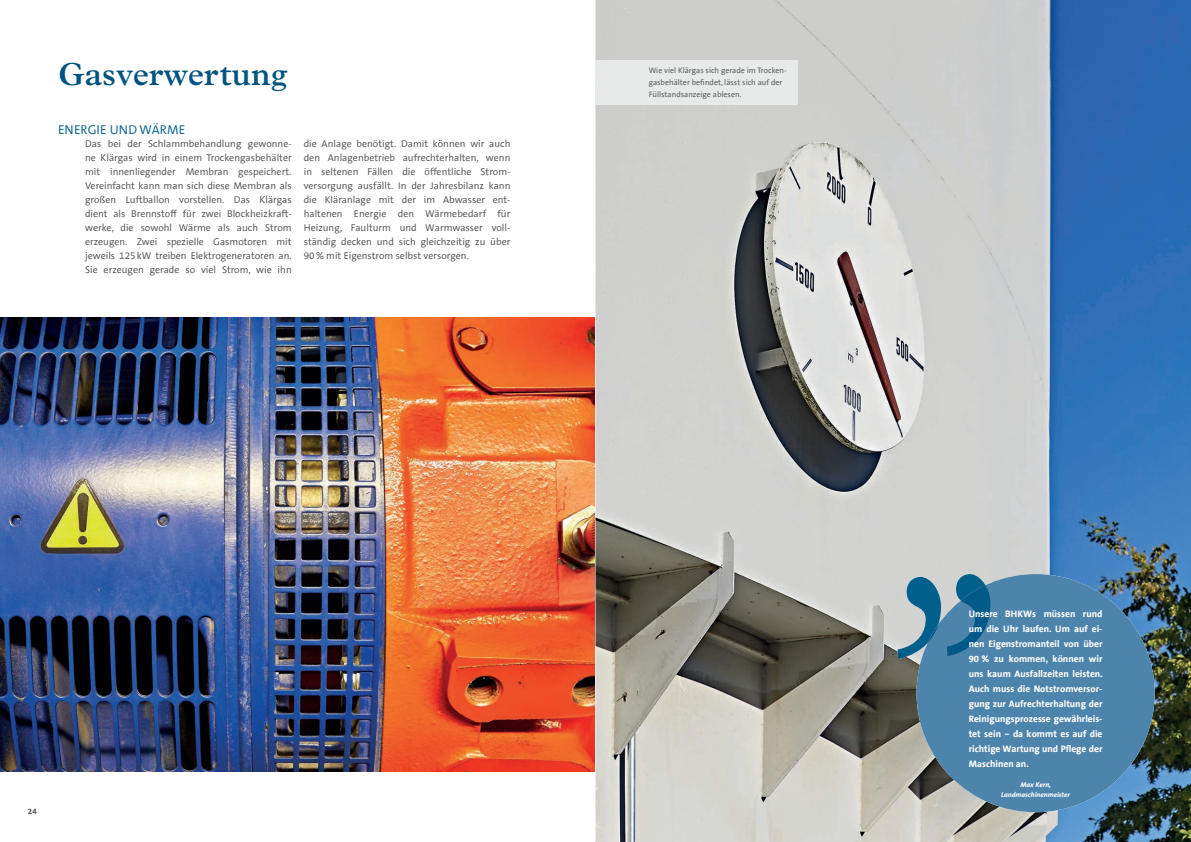
<style>
.page{position:relative;width:1191px;height:842px;background:#fff}
.page>*{position:absolute;margin:0;border:0;box-sizing:border-box;transform-origin:0 0}
.t1{font:600 32px "Plantin";color:#005381}
.t2{font:13px "The Sans Office LF";color:#126995}
.t3{font:10px/14px "The Sans Office LF";color:#57585a;text-align:justify}
.t4{font:700 9.5px/15px "The Sans Office LF";color:#fff;text-align:justify}
.t5{font:8px/12px "The Sans Office LF";color:#57585a}
.t6{font:700 8px "The Sans Office LF";color:#57585a}
.t7{font:italic 700 7px/10px "The Sans Office LF";color:#fff;text-align:center}
</style>
<div class="page">
<img style="left:0;top:317px;width:595px;height:454px">
<img style="left:595px;top:0;width:596px;height:842px">
<div style="left:916px;top:574px;width:238px;height:238px;background:#4d84ac;border-radius:50%"></div>
<img style="left:897px;top:574px;width:88px;height:85px">
<svg style="left:927px;top:585px;width:64px;height:71px"></svg>
<div style="left:595px;top:61px;width:202px;height:44px;background:#e8eae9"></div>
<h1 class="t1" style="left:58px;top:55px;width:231px">Gasverwertung</h1>
<h2 class="t2" style="left:58px;top:123px;width:129px">ENERGIE UND WÄRME</h2>
<p class="t3" style="left:85px;top:137px;width:208px">Das bei der Schlammbehandlung gewonne&shy;ne Klärgas wird in einem Trockengasbehälter mit innenliegender Membran gespeichert.<br>Vereinfacht kann man sich diese Membran als großen Luftballon vorstellen. Das Klärgas dient als Brennstoff für zwei Blockheizkraft&shy;werke, die sowohl Wärme als auch Strom erzeugen. Zwei spezielle Gasmotoren mit jeweils 125 kW treiben Elektrogeneratoren an.<br>Sie erzeugen gerade so viel Strom, wie ihn</p>
<p class="t3" style="left:304px;top:137px;width:208px">die Anlage benötigt. Damit können wir auch den Anlagenbetrieb aufrechterhalten, wenn in seltenen Fällen die öffentliche Strom&shy;versorgung ausfällt. In der Jahresbilanz kann die Kläranlage mit der im Abwasser ent&shy;haltenen Energie den Wärmebedarf für Heizung, Faulturm und Warmwasser voll&shy;ständig decken und sich gleichzeitig zu über 90 % mit Eigenstrom selbst versorgen.</p>
<p class="t5" style="left:648px;top:65px;width:140px">Wie viel Klärgas sich gerade im Trocken&shy;gasbehälter befindet, lässt sich auf der<br>Füllstandsanzeige ablesen.</p>
<p class="t6" style="left:28px;top:807px;width:10px">24</p>
<p class="t4" style="left:968px;top:606px;width:136px">Unsere BHKWs müssen rund um die Uhr laufen. Um auf ei&shy;nen Eigenstromanteil von über 90 % zu kommen, können wir uns kaum Ausfallzeiten leisten.<br>Auch muss die Notstromversor&shy;gung zur Aufrechterhaltung der Reinigungsprozesse gewährleis&shy;tet sein – da kommt es auf die richtige Wartung und Pflege der Maschinen an.</p>
<p class="t7" style="left:1001px;top:780px;width:71px">Max Kern,<br>Landmaschinenmeister</p>
</div>
